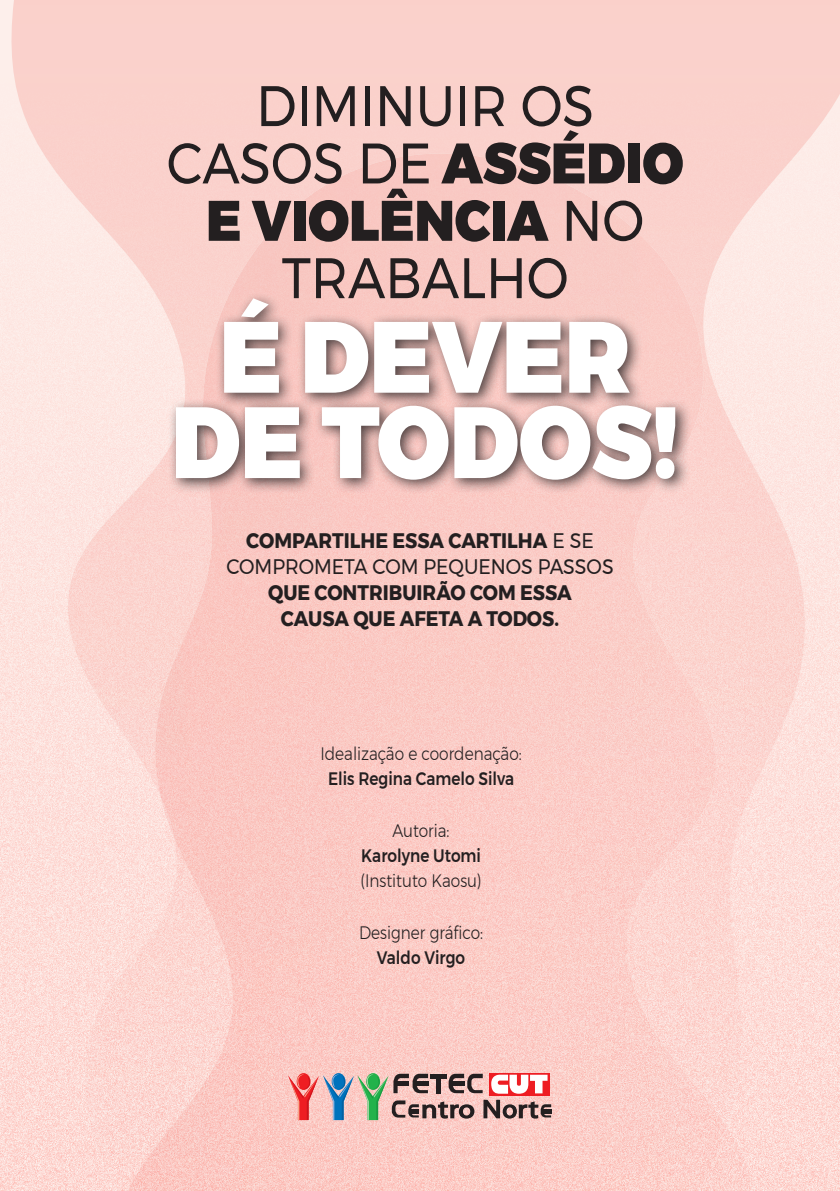
<style>
.page{position:relative;width:840px;height:1191px;background:#fff}
.page>*{position:absolute;margin:0;border:0;box-sizing:border-box;transform-origin:0 0}
.texto_corrido{font:900 101px "Montserrat";color:#fff;scale:.9 1}
.texto_corrido-2{font:57px "Montserrat";color:#231f20;scale:.9 1}
.texto_corrido-3{font:900 57px "Montserrat";color:#231f20;scale:.9 1}
.texto_corrido-4{font:700 21px/26px "Montserrat";color:#231f20;text-align:center;scale:.9 1}
.t1{font:300 18px/25px "Montserrat";color:#231f20;text-align:center;scale:.85 1}
.s1{font-weight:900}
.s2{font-weight:400}
.s3{font-weight:500}
</style>
<div class="page">
<img style="left:0;top:0;width:24px;height:1191px">
<img style="left:811px;top:160px;width:28px;height:1031px">
<img style="left:24px;top:229px;width:72px;height:962px">
<img style="left:739px;top:160px;width:72px;height:1031px">
<div style="left:96px;top:229px;width:61px;height:245px;background:#fde8e4"></div>
<div style="left:720px;top:298px;width:19px;height:101px;background:#fde8e4"></div>
<img style="left:96px;top:776px;width:53px;height:160px">
<img style="left:661px;top:159px;width:130px;height:139px">
<img style="left:104px;top:228px;width:153px;height:70px">
<img style="left:157px;top:297px;width:11px;height:70px">
<img style="left:661px;top:297px;width:59px;height:708px">
<img style="left:149px;top:367px;width:41px;height:734px">
<img style="left:719px;top:399px;width:73px;height:728px">
<img style="left:78px;top:474px;width:72px;height:302px">
<img style="left:65px;top:560px;width:14px;height:100px">
<img style="left:791px;top:546px;width:17px;height:157px">
<img style="left:78px;top:936px;width:72px;height:255px">
<img style="left:727px;top:1127px;width:27px;height:64px">
<img style="left:257px;top:153px;width:404px;height:852px">
<img style="left:190px;top:246px;width:68px;height:945px">
<img style="left:660px;top:257px;width:50px;height:225px">
<img style="left:153px;top:622px;width:38px;height:252px">
<img style="left:660px;top:636px;width:61px;height:229px">
<img style="left:257px;top:1005px;width:470px;height:186px">
<img style="left:127px;top:1101px;width:64px;height:90px">
<svg style="left:301px;top:996px;width:9px;height:23px"></svg>
<div style="left:168px;top:292px;width:523px;height:203px;background:#231f20;opacity:.8"></div>
<svg style="left:288px;top:1073px;width:263px;height:47px;background:#be9995"></svg>
<p class="texto_corrido-2" style="left:256px;top:62px;width:377px">DIMINUIR OS</p>
<p class="texto_corrido-2" style="left:167px;top:120px;width:575px">CASOS DE <span class="s1">ASSÉDIO</span></p>
<p class="texto_corrido-3" style="left:206px;top:174px;width:488px">E VIOLÊNCIA <span class="s2">NO</span></p>
<p class="texto_corrido-2" style="left:281px;top:234px;width:320px">TRABALHO</p>
<p class="texto_corrido" style="left:219px;top:274px;width:458px">É DEVER</p>
<p class="texto_corrido" style="left:171px;top:359px;width:565px">DE TODOS!</p>
<p class="texto_corrido-4" style="left:226px;top:527px;width:431px">COMPARTILHE ESSA CARTILHA <span class="s2">E SE<br>COMPROMETA COM PEQUENOS PASSOS<br></span>QUE CONTRIBUIRÃO COM ESSA<br>CAUSA QUE AFETA A TODOS.</p>
<p class="t1" style="left:320px;top:741px;width:238px">Idealização e coordenação:<br><span class="s3">Elis Regina Camelo Silva</span></p>
<p class="t1" style="left:360px;top:818px;width:144px">Autoria:<br><span class="s3">Karolyne Utomi </span>(Instituto Kaosu)</p>
<p class="t1" style="left:359px;top:919px;width:147px">Designer gráfico:<br><span class="s3">Valdo Virgo</span></p>
</div>
